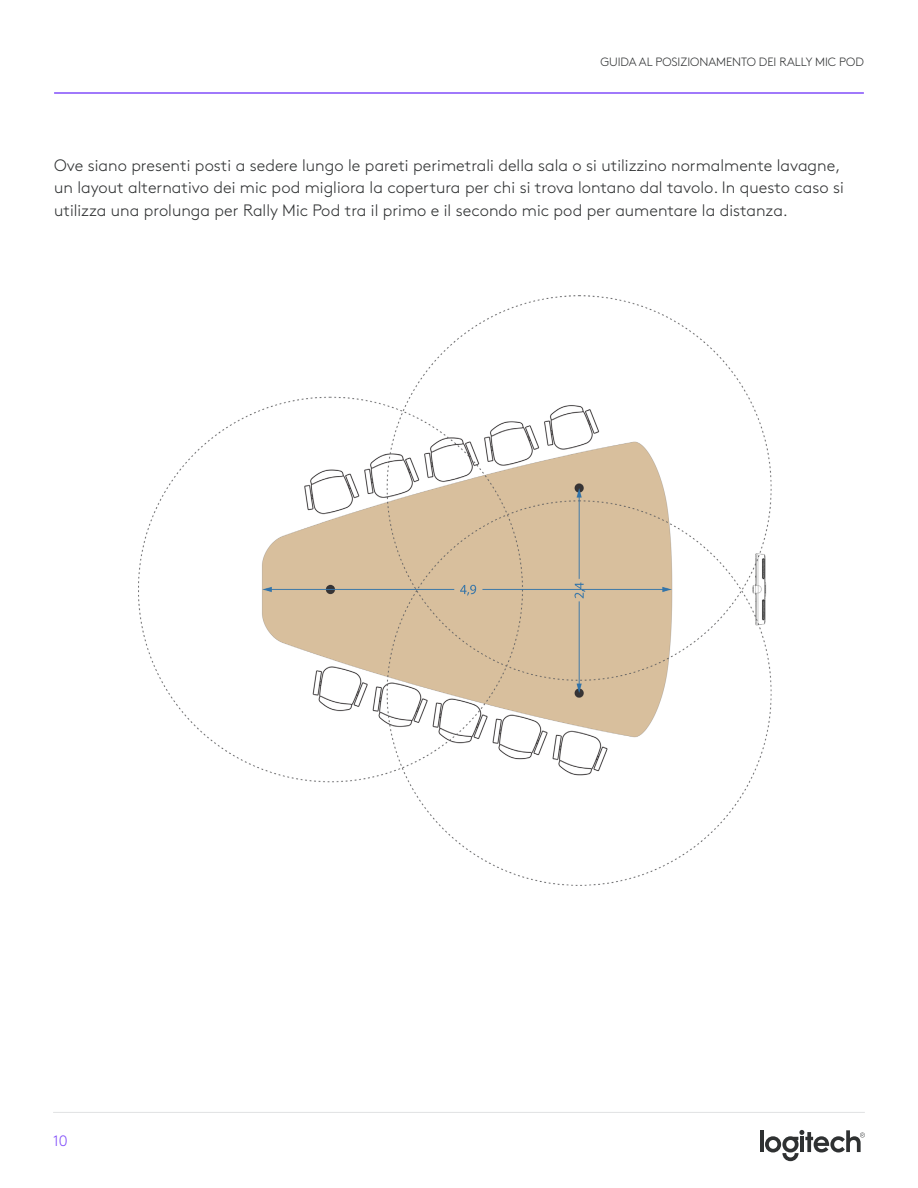
<style>
.page{position:relative;width:918px;height:1188px;background:#fff}
.page>*{position:absolute;margin:0;border:0;box-sizing:border-box;transform-origin:0 0}
.Body{font:300 16.5px/22.5px "Brown Pro";color:#2f3132}
.t1{font:300 15px "Brown Pro";color:#814efa}
.t2{font:300 12px "Brown Pro";letter-spacing:-.005em;color:#2f3132}
</style>
<div class="page">
<hr style="left:760px;top:1130px;width:4px;height:22px;background:#2f3132">
<svg style="left:765px;top:1130px;width:100px;height:31px"></svg>
<hr style="left:800px;top:1137px;width:4px;height:15px;background:#2f3132">
<hr style="left:53px;top:1112px;width:812px;height:1px;background:#e1e2e3">
<hr style="left:54px;top:92px;width:810px;height:2px;background:#814efa">
<img style="left:138px;top:296px;width:634px;height:590px">
<h6 class="t2" style="left:601px;top:53px;width:265px">GUIDA AL POSIZIONAMENTO DEI RALLY MIC POD</h6>
<p class="Body" style="left:54px;top:153px;width:791px">Ove siano presenti posti a sedere lungo le pareti perimetrali della sala o si utilizzino normalmente lavagne, un layout alternativo dei mic pod migliora la copertura per chi si trova lontano dal tavolo. In questo caso si utilizza una prolunga per Rally Mic Pod tra il primo e il secondo mic pod per aumentare la distanza.</p>
<p class="t1" style="left:53px;top:1130px;width:16px">10</p>
</div>
